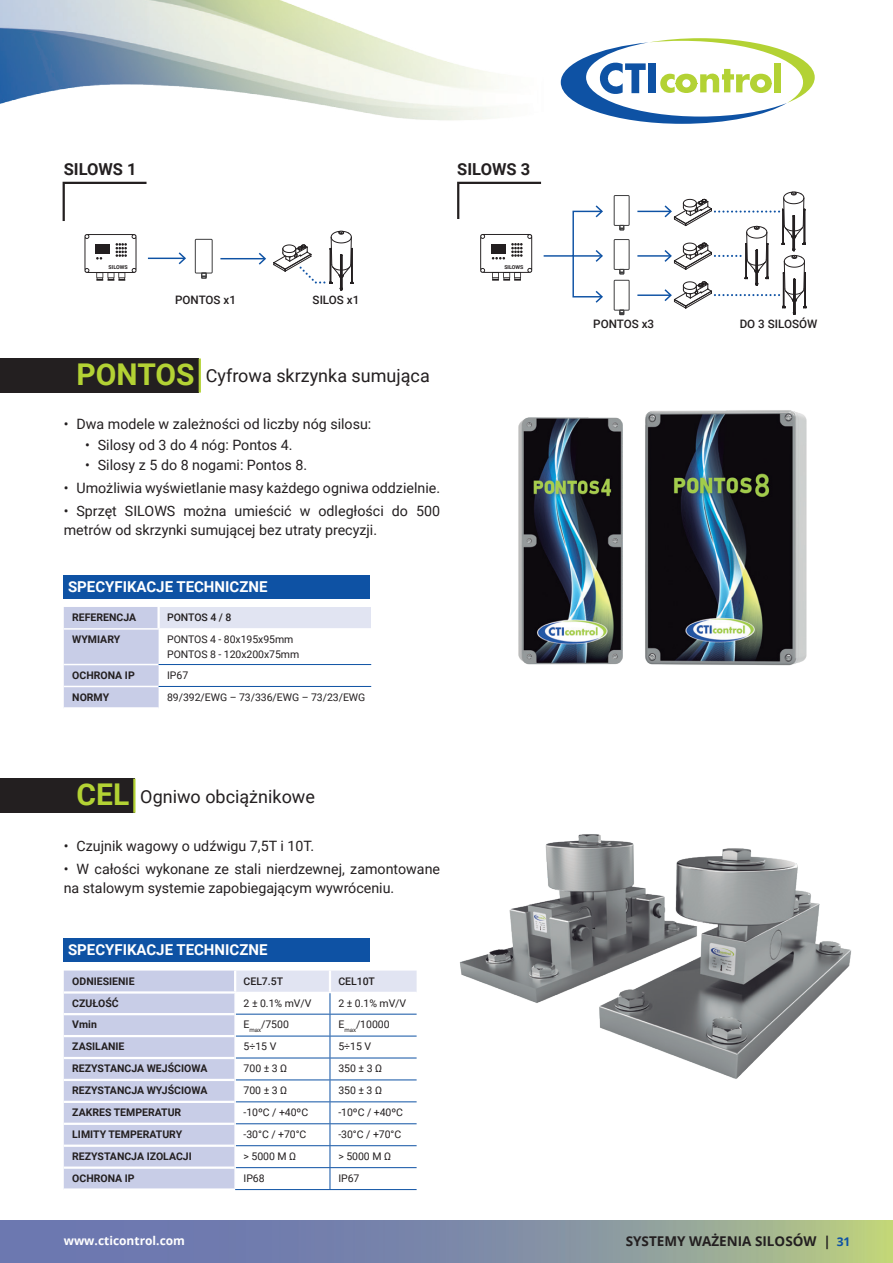
<style>
.page{position:relative;width:893px;height:1263px;background:#fff}
.page>*{position:absolute;margin:0;border:0;box-sizing:border-box;transform-origin:0 0}
.t1{font:700 30px "Roboto";color:#b3d234}
.t2{font:18px "Roboto";color:#231f20}
.t3{font:700 16.5px "Roboto";color:#231f20}
.t4{font:700 15px "Roboto";color:#fff}
.t5{font:14.25px/18.8px "Roboto";color:#231f20}
.t6{font:700 13.5px "Open Sans";color:#231f20}
.t7{font:700 12px "Open Sans";color:#fff}
.t8{font:500 11.7px "Roboto";color:#231f20}
.t9{font:10.5px/15px "Roboto";letter-spacing:-.005em;color:#231f20}
.t10{font:700 10.5px "Roboto";color:#231f20}
.t11{font:500 10.5px "Roboto";letter-spacing:-.005em;color:#231f20}
.t12{font:700 5.4px "Roboto";color:#231f20}
.s1{font-size:12px;color:#0e52a4}
</style>
<div class="page">
<div style="left:64px;top:607px;width:95px;height:100px;background:#c8cde7"></div>
<div style="left:159px;top:607px;width:212px;height:22px;background:#e1e4f2"></div>
<hr style="left:64px;top:628px;width:95px;height:2px;background:#fff">
<hr style="left:159px;top:628px;width:212px;height:2px;background:#fff">
<hr style="left:64px;top:664px;width:95px;height:1px;background:#fff">
<hr style="left:64px;top:686px;width:95px;height:1px;background:#fff">
<hr style="left:159px;top:664px;width:212px;height:1px;background:#0e52a4">
<hr style="left:159px;top:686px;width:212px;height:1px;background:#0e52a4">
<hr style="left:157px;top:607px;width:3px;height:21px;background:#fff">
<hr style="left:235px;top:1189px;width:95px;height:1px;background:#0e52a4">
<hr style="left:330px;top:1189px;width:87px;height:1px;background:#0e52a4">
<svg style="left:64px;top:970px;width:353px;height:219px"></svg>
<img style="left:460px;top:834px;width:391px;height:245px">
<img style="left:518px;top:410px;width:289px;height:256px">
<div style="left:64px;top:939px;width:306px;height:23px;background:#0e52a4"></div>
<div style="left:64px;top:576px;width:306px;height:23px;background:#0e52a4"></div>
<div style="left:0;top:358px;width:199px;height:34px;background:#231f20"></div>
<hr style="left:199px;top:358px;width:2px;height:35px;background:#b3d234">
<div style="left:0;top:779px;width:134px;height:34px;background:#231f20"></div>
<hr style="left:133px;top:779px;width:3px;height:34px;background:#b3d234">
<img style="left:0;top:0;width:561px;height:121px">
<svg style="left:561px;top:38px;width:254px;height:86px"></svg>
<svg style="left:147px;top:196px;width:517px;height:120px"></svg>
<svg style="left:84px;top:234px;width:53px;height:47px"></svg>
<div style="left:96px;top:244px;width:14px;height:9px;background:#231f20"></div>
<div style="left:614px;top:195px;width:15px;height:31px;border:1px solid #3e3e3f"></div>
<svg style="left:619px;top:225px;width:5px;height:5px"></svg>
<div style="left:614px;top:239px;width:15px;height:31px;border:1px solid #3e3e3f"></div>
<svg style="left:619px;top:269px;width:5px;height:5px"></svg>
<div style="left:614px;top:280px;width:15px;height:30px;border:1px solid #3e3e3f"></div>
<svg style="left:619px;top:310px;width:5px;height:5px"></svg>
<hr style="left:148px;top:258px;width:36px;height:1px;background:#0e52a4">
<svg style="left:179px;top:252px;width:7px;height:12px"></svg>
<div style="left:572px;top:255px;width:30px;height:42px;border:1px solid #0e52a4"></div>
<svg style="left:596px;top:291px;width:7px;height:12px"></svg>
<hr style="left:637px;top:211px;width:33px;height:1px;background:#0e52a4">
<div style="left:195px;top:239px;width:18px;height:34px;border:1px solid #3e3e3f"></div>
<svg style="left:201px;top:273px;width:6px;height:5px"></svg>
<hr style="left:220px;top:258px;width:45px;height:1px;background:#0e52a4">
<svg style="left:259px;top:253px;width:7px;height:12px"></svg>
<hr style="left:637px;top:294px;width:33px;height:2px;background:#0e52a4">
<hr style="left:637px;top:255px;width:33px;height:2px;background:#0e52a4">
<svg style="left:273px;top:230px;width:81px;height:61px"></svg>
<svg style="left:664px;top:191px;width:143px;height:124px"></svg>
<svg style="left:62px;top:181px;width:87px;height:42px"></svg>
<svg style="left:456px;top:181px;width:147px;height:100px"></svg>
<p class="t3" style="left:64px;top:157px;width:74px">SILOWS 1</p>
<p class="t3" style="left:457px;top:157px;width:74px">SILOWS 3</p>
<p class="t12" style="left:109px;top:263px;width:21px">SILOWS</p>
<p class="t12" style="left:504px;top:263px;width:21px">SILOWS</p>
<p class="t8" style="left:175px;top:292px;width:62px">PONTOS x1</p>
<p class="t8" style="left:313px;top:292px;width:48px">SILOS x1</p>
<h1 class="t1" style="left:77px;top:354px;width:120px">PONTOS</h1>
<p class="t2" style="left:206px;top:363px;width:225px">Cyfrowa skrzynka sumująca</p>
<p class="t5" style="left:64px;top:414px;width:309px">• Dwa modele w zależności od liczby nóg silosu:</p>
<p class="t5" style="left:85px;top:435px;width:209px">• Silosy od 3 do 4 nóg: Pontos 4.</p>
<p class="t5" style="left:85px;top:455px;width:224px">• Silosy z 5 do 8 nogami: Pontos 8.</p>
<p class="t5" style="left:64px;top:478px;width:378px">• Umożliwia wyświetlanie masy każdego ogniwa oddzielnie.</p>
<p class="t5" style="left:64px;top:501px;width:378px">• Sprzęt SILOWS można umieścić w odległości do 500 metrów od skrzynki sumującej bez utraty precyzji.</p>
<p class="t4" style="left:68px;top:576px;width:201px">SPECYFIKACJE TECHNICZNE</p>
<p class="t10" style="left:72px;top:610px;width:65px">REFERENCJA</p>
<p class="t11" style="left:167px;top:610px;width:66px">PONTOS 4 / 8</p>
<p class="t10" style="left:72px;top:632px;width:50px">WYMIARY</p>
<p class="t9" style="left:167px;top:631px;width:134px">PONTOS 4 - 80x195x95mm<br>PONTOS 8 - 120x200x75mm</p>
<p class="t10" style="left:72px;top:668px;width:64px">OCHRONA IP</p>
<p class="t9" style="left:167px;top:667px;width:23px">IP67</p>
<p class="t10" style="left:72px;top:690px;width:38px">NORMY</p>
<p class="t9" style="left:167px;top:689px;width:200px">89/392/EWG – 73/336/EWG – 73/23/EWG</p>
<h1 class="t1" style="left:77px;top:774px;width:54px">CEL</h1>
<p class="t2" style="left:140px;top:783px;width:176px">Ogniwo obciążnikowe</p>
<p class="t5" style="left:64px;top:836px;width:252px">• Czujnik wagowy o udźwigu 7,5T i 10T.</p>
<p class="t5" style="left:64px;top:859px;width:378px">• W całości wykonane ze stali nierdzewnej, zamontowane na stalowym systemie zapobiegającym wywróceniu.</p>
<p class="t4" style="left:68px;top:939px;width:201px">SPECYFIKACJE TECHNICZNE</p>
<p class="t10" style="left:72px;top:974px;width:64px">ODNIESIENIE</p>
<p class="t11" style="left:244px;top:974px;width:41px">CEL7.5T</p>
<p class="t11" style="left:338px;top:974px;width:38px">CEL10T</p>
<p class="t10" style="left:72px;top:996px;width:48px">CZUŁOŚĆ</p>
<p class="t9" style="left:244px;top:995px;width:69px">2 ± 0.1% mV/V</p>
<p class="t9" style="left:338px;top:995px;width:69px">2 ± 0.1% mV/V</p>
<p class="t10" style="left:72px;top:1017px;width:26px">Vmin</p>
<p class="t9" style="left:244px;top:1017px;width:47px">E<sub>max</sub>/7500</p>
<p class="t9" style="left:338px;top:1017px;width:53px">E<sub>max</sub>/10000</p>
<p class="t10" style="left:72px;top:1039px;width:54px">ZASILANIE</p>
<p class="t9" style="left:244px;top:1039px;width:34px">5÷15 V</p>
<p class="t9" style="left:338px;top:1039px;width:34px">5÷15 V</p>
<p class="t10" style="left:72px;top:1061px;width:137px">REZYSTANCJA WEJŚCIOWA</p>
<p class="t9" style="left:244px;top:1061px;width:45px">700 ± 3 Ω</p>
<p class="t9" style="left:338px;top:1061px;width:45px">350 ± 3 Ω</p>
<p class="t10" style="left:72px;top:1083px;width:137px">REZYSTANCJA WYJŚCIOWA</p>
<p class="t9" style="left:244px;top:1082px;width:45px">700 ± 3 Ω</p>
<p class="t9" style="left:338px;top:1082px;width:45px">350 ± 3 Ω</p>
<p class="t10" style="left:72px;top:1105px;width:111px">ZAKRES TEMPERATUR</p>
<p class="t9" style="left:244px;top:1104px;width:66px">-10ºC / +40ºC</p>
<p class="t9" style="left:338px;top:1104px;width:66px">-10ºC / +40ºC</p>
<p class="t10" style="left:72px;top:1127px;width:112px">LIMITY TEMPERATURY</p>
<p class="t9" style="left:244px;top:1126px;width:64px">-30°C / +70°C</p>
<p class="t9" style="left:338px;top:1126px;width:64px">-30°C / +70°C</p>
<p class="t10" style="left:72px;top:1149px;width:121px">REZYSTANCJA IZOLACJI</p>
<p class="t9" style="left:244px;top:1148px;width:54px">&gt; 5000 M Ω</p>
<p class="t9" style="left:338px;top:1148px;width:54px">&gt; 5000 M Ω</p>
<p class="t10" style="left:72px;top:1171px;width:64px">OCHRONA IP</p>
<p class="t9" style="left:244px;top:1170px;width:23px">IP68</p>
<p class="t9" style="left:338px;top:1170px;width:23px">IP67</p>
<p class="t8" style="left:593px;top:315px;width:62px">PONTOS x3</p>
<p class="t8" style="left:740px;top:315px;width:79px">DO 3 SILOSÓW</p>
<p class="t7" style="left:64px;top:1232px;width:123px">www.cticontrol.com</p>
<p class="t6" style="left:626px;top:1231px;width:226px">SYSTEMY WAŻENIA SILOSÓW | <span class="s1">31</span></p>
</div>
